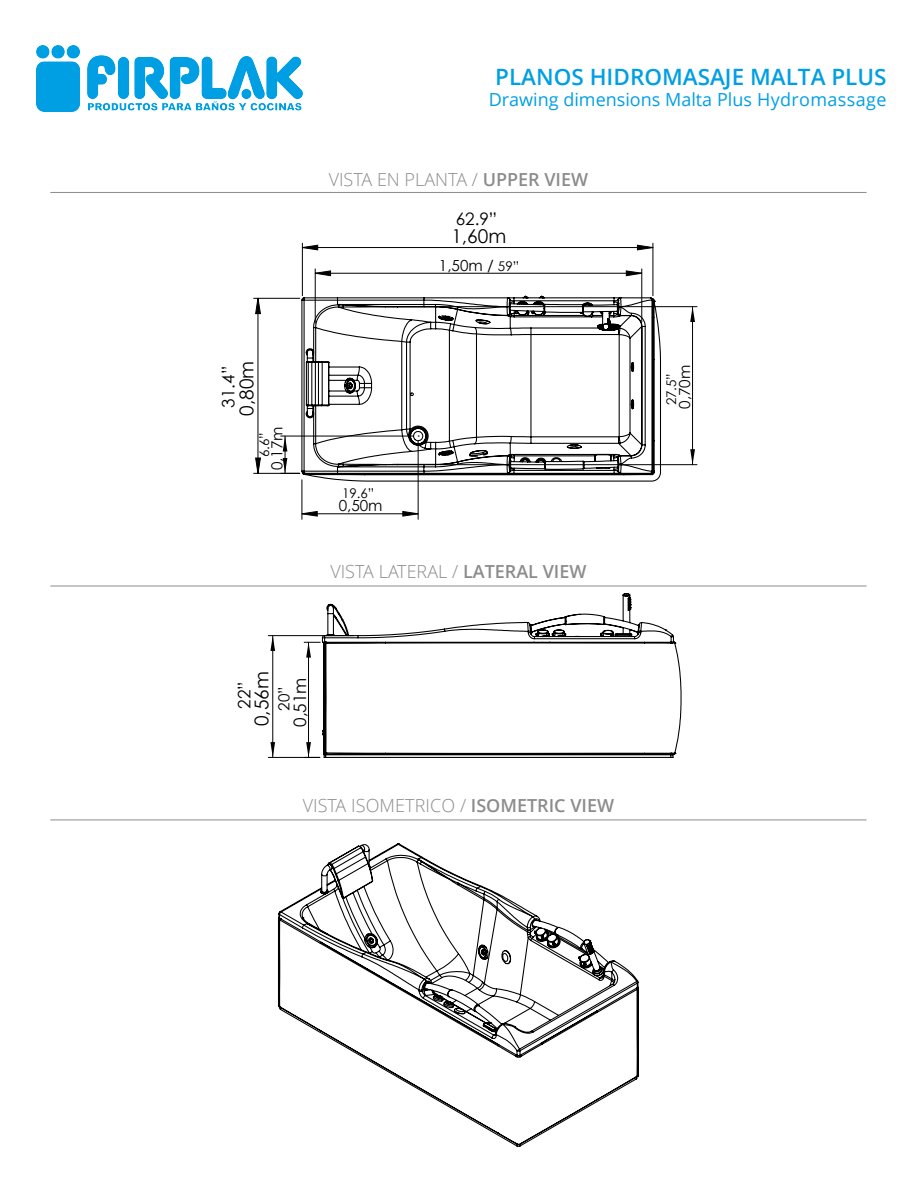
<style>
.page{position:relative;width:918px;height:1188px;background:#fff}
.page>*{position:absolute;margin:0;border:0;box-sizing:border-box;transform-origin:0 0}
.t1{font:600 22.5px "Open Sans";color:#009fe3}
.t2{font:19.05px "Century Gothic";color:#000}
.t3{font:300 18px "Open Sans";color:#8c8c8c}
.t4{font:18px "Open Sans";color:#009fe3}
.t5{font:17.1px "Century Gothic";color:#000}
.t6{font:15.3px "Century Gothic";color:#000}
.t7{font:13.35px "Century Gothic";color:#000}
.s1{font-weight:600}
.s2{font-size:13.35px}
</style>
<div class="page">
<img style="left:36px;top:45px;width:267px;height:66px">
<hr style="left:51px;top:192px;width:815px;height:1px;background:#8c8c8c">
<hr style="left:51px;top:586px;width:815px;height:1px;background:#8c8c8c">
<hr style="left:51px;top:820px;width:815px;height:1px;background:#8c8c8c">
<svg style="left:278px;top:843px;width:361px;height:304px"></svg>
<hr style="left:308px;top:642px;width:1px;height:115px;background:#000">
<hr style="left:272px;top:636px;width:1px;height:121px;background:#000">
<hr style="left:268px;top:757px;width:52px;height:1px;background:#000">
<hr style="left:268px;top:635px;width:86px;height:1px;background:#000">
<svg style="left:304px;top:742px;width:16px;height:15px"></svg>
<svg style="left:304px;top:642px;width:16px;height:16px"></svg>
<svg style="left:270px;top:742px;width:5px;height:15px"></svg>
<svg style="left:270px;top:636px;width:5px;height:15px"></svg>
<svg style="left:321px;top:593px;width:361px;height:165px"></svg>
<hr style="left:302px;top:480px;width:1px;height:39px;background:#000">
<hr style="left:418px;top:441px;width:1px;height:78px;background:#000">
<hr style="left:302px;top:243px;width:1px;height:53px;background:#000">
<hr style="left:653px;top:243px;width:1px;height:53px;background:#000">
<hr style="left:315px;top:269px;width:1px;height:54px;background:#000">
<hr style="left:641px;top:269px;width:1px;height:53px;background:#000">
<hr style="left:254px;top:473px;width:46px;height:1px;background:#000">
<hr style="left:254px;top:298px;width:46px;height:1px;background:#000">
<hr style="left:692px;top:307px;width:1px;height:158px;background:#000">
<hr style="left:440px;top:464px;width:257px;height:1px;background:#000">
<hr style="left:440px;top:306px;width:257px;height:1px;background:#000">
<hr style="left:285px;top:436px;width:1px;height:37px;background:#000">
<hr style="left:281px;top:436px;width:133px;height:1px;background:#000">
<svg style="left:301px;top:511px;width:118px;height:6px"></svg>
<svg style="left:302px;top:244px;width:352px;height:33px"></svg>
<svg style="left:255px;top:297px;width:6px;height:177px"></svg>
<svg style="left:690px;top:449px;width:5px;height:16px"></svg>
<svg style="left:690px;top:307px;width:5px;height:15px"></svg>
<svg style="left:281px;top:458px;width:19px;height:15px"></svg>
<svg style="left:283px;top:436px;width:4px;height:16px"></svg>
<svg style="left:301px;top:295px;width:361px;height:187px"></svg>
<p class="t1" style="left:495px;top:61px;width:393px">PLANOS HIDROMASAJE MALTA PLUS</p>
<p class="t4" style="left:489px;top:88px;width:399px">Drawing dimensions Malta Plus Hydromassage</p>
<p class="t3" style="left:329px;top:167px;width:261px">VISTA EN PLANTA / <span class="s1">UPPER VIEW</span></p>
<p class="t5" style="left:456px;top:206px;width:43px">62.9”</p>
<p class="t2" style="left:451px;top:223px;width:56px">1,60m</p>
<p class="t2" style="left:233px;top:416px;width:56px;rotate:-90deg">0,80m</p>
<p class="t5" style="left:216px;top:408px;width:43px;rotate:-90deg">31.4”</p>
<p class="t6" style="left:266px;top:470px;width:45px;rotate:-90deg">0,17m</p>
<p class="t7" style="left:255px;top:457px;width:26px;rotate:-90deg">6.6”</p>
<p class="t6" style="left:439px;top:254px;width:82px">1,50m / <span class="s2">59”</span></p>
<p class="t7" style="left:342px;top:484px;width:34px">19.6”</p>
<p class="t6" style="left:339px;top:495px;width:45px">0,50m</p>
<p class="t3" style="left:330px;top:560px;width:258px">VISTA LATERAL / <span class="s1">LATERAL VIEW</span></p>
<p class="t2" style="left:248px;top:726px;width:56px;rotate:-90deg">0,56m</p>
<p class="t5" style="left:232px;top:709px;width:29px;rotate:-90deg">22”</p>
<p class="t5" style="left:288px;top:727px;width:51px;rotate:-90deg">0,51m</p>
<p class="t6" style="left:273px;top:711px;width:26px;rotate:-90deg">20”</p>
<p class="t3" style="left:303px;top:793px;width:313px">VISTA ISOMETRICO / <span class="s1">ISOMETRIC VIEW</span></p>
<p class="t6" style="left:674px;top:409px;width:45px;rotate:-90deg">0,70m</p>
<p class="t7" style="left:662px;top:405px;width:34px;rotate:-90deg">27.5”</p>
</div>
